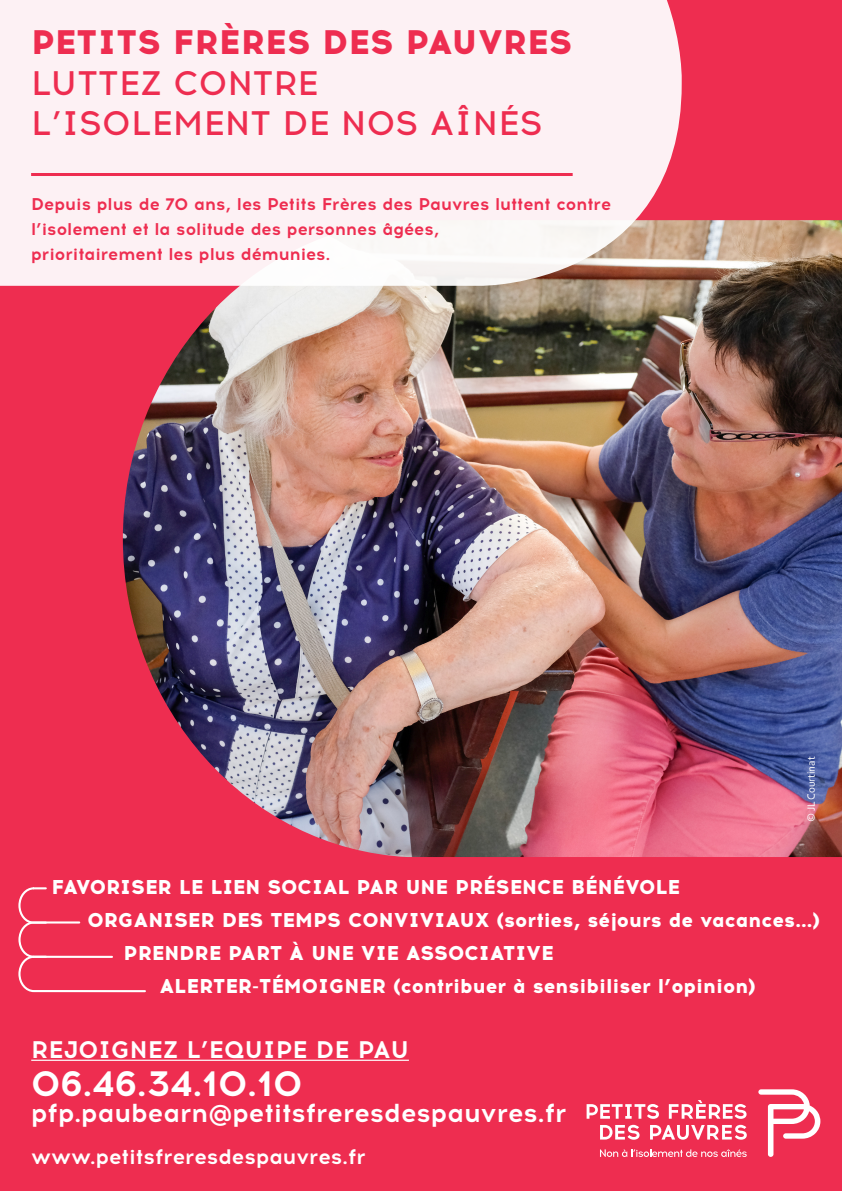
<style>
.page{position:relative;width:842px;height:1191px;background:#ee2d50}
.page>*{position:absolute;margin:0;border:0;box-sizing:border-box;transform-origin:0 0}
.t1{font:700 36px "Acrom";color:#fff}
.t2{font:500 34px "Acrom";letter-spacing:.01em;color:#ee2d50}
.t3{font:800 34px "Acrom";letter-spacing:.01em;color:#ee2d50}
.t4{font:700 26px "Acrom";color:#fff}
.t5{font:700 24px "Acrom";letter-spacing:.01em;color:#fff}
.t6{font:700 21px "Acrom";color:#fff}
.t7{font:800 20px "Acrom";color:#fff}
.t8{font:700 17px/25px "Acrom";color:#ee2d50}
.t9{font:11px "Corbel";color:#fff}
</style>
<div class="page">
<img style="left:123px;top:220px;width:719px;height:637px">
<svg style="left:0;top:0;width:682px;height:286px;background:#faecee"></svg>
<svg style="left:758px;top:1089px;width:62px;height:67px"></svg>
<svg style="left:587px;top:1104px;width:72px;height:14px"></svg>
<svg style="left:669px;top:1100px;width:77px;height:18px"></svg>
<svg style="left:600px;top:1124px;width:39px;height:15px"></svg>
<svg style="left:650px;top:1124px;width:97px;height:15px"></svg>
<svg style="left:600px;top:1149px;width:147px;height:8px"></svg>
<svg style="left:18px;top:887px;width:128px;height:106px"></svg>
<hr style="left:31px;top:173px;width:542px;height:3px;background:#ee2d50">
<hr style="left:31px;top:1059px;width:378px;height:1px;background:#fff">
<p class="t3" style="left:31px;top:16px;width:543px">PETITS FRÈRES DES PAUVRES</p>
<p class="t2" style="left:31px;top:60px;width:289px">LUTTEZ CONTRE</p>
<p class="t2" style="left:31px;top:101px;width:513px">L’ISOLEMENT DE NOS AÎNÉS</p>
<p class="t8" style="left:31px;top:192px;width:581px">Depuis plus de 70 ans, les Petits Frères des Pauvres luttent contre l’isolement et la solitude des personnes âgées,</p>
<p class="t8" style="left:31px;top:242px;width:300px">prioritairement les plus démunies.</p>
<p class="t9" style="left:804px;top:822px;width:67px;rotate:-90deg">© JL Courtinat</p>
<p class="t7" style="left:52px;top:872px;width:630px">FAVORISER LE LIEN SOCIAL PAR UNE PRÉSENCE BÉNÉVOLE</p>
<p class="t7" style="left:88px;top:905px;width:734px">ORGANISER DES TEMPS CONVIVIAUX (sorties, séjours de vacances...)</p>
<p class="t7" style="left:124px;top:938px;width:432px">PRENDRE PART À UNE VIE ASSOCIATIVE</p>
<p class="t7" style="left:160px;top:971px;width:598px">ALERTER-TÉMOIGNER (contribuer à sensibiliser l’opinion)</p>
<p class="t5" style="left:31px;top:1032px;width:379px">REJOIGNEZ L’EQUIPE DE PAU</p>
<p class="t1" style="left:31px;top:1057px;width:273px">06.46.34.10.10</p>
<p class="t4" style="left:31px;top:1094px;width:537px">pfp.paubearn@petitsfreresdespauvres.fr</p>
<p class="t6" style="left:31px;top:1141px;width:336px">www.petitsfreresdespauvres.fr</p>
</div>
